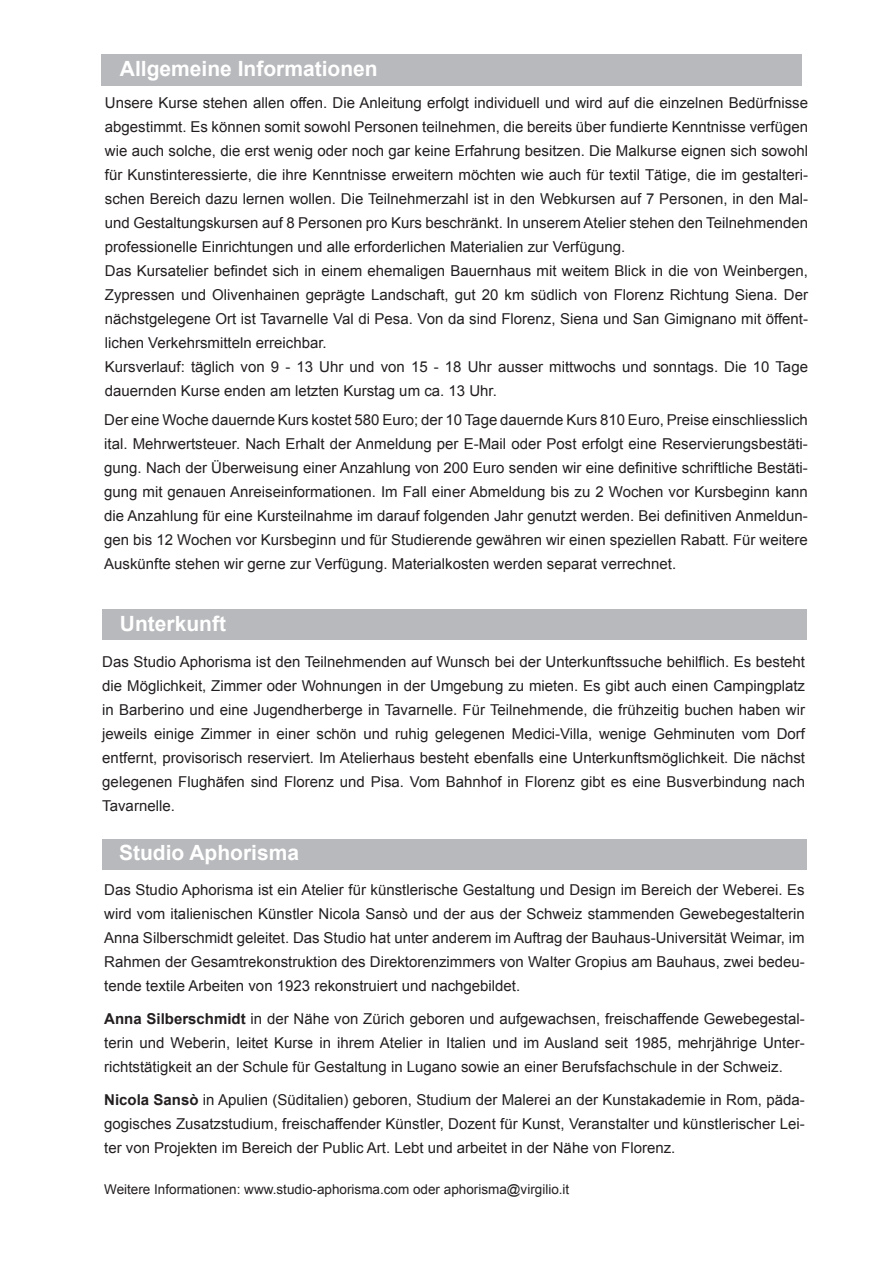
<style>
.page{position:relative;width:893px;height:1263px;background:#fff}
.page>*{position:absolute;margin:0;border:0;box-sizing:border-box;transform-origin:0 0}
.t1{font:700 21px "Arial";color:#fff}
.t2{font:15px/24px "Arial";color:#231f20;text-align:justify}
.t3{font:13.5px "Arial";color:#231f20}
.s1{font-weight:700}
</style>
<div class="page">
<div style="left:101px;top:54px;width:700px;height:31px;background:#b8b9bc"></div>
<div style="left:102px;top:609px;width:704px;height:31px;background:#b8b9bc"></div>
<div style="left:102px;top:839px;width:704px;height:31px;background:#b8b9bc"></div>
<p class="t1" style="left:120px;top:55px;width:259px">Allgemeine Informationen</p>
<p class="t2" style="left:105px;top:91px;width:705px">Unsere Kurse stehen allen offen. Die Anleitung erfolgt individuell und wird auf die einzelnen Bedürfnisse abgestimmt. Es können somit sowohl Personen teilnehmen, die bereits über fundierte Kenntnisse verfügen wie auch solche, die erst wenig oder noch gar keine Erfahrung besitzen. Die Malkurse eignen sich sowohl für Kunstinteressierte, die ihre Kenntnisse erweitern möchten wie auch für textil Tätige, die im gestalteri&shy;schen Bereich dazu lernen wollen. Die Teilnehmerzahl ist in den Webkursen auf 7 Personen, in den Mal&shy;und Gestaltungskursen auf 8 Personen pro Kurs beschränkt. In unserem Atelier stehen den Teilnehmenden professionelle Einrichtungen und alle erforderlichen Materialien zur Verfügung.</p>
<p class="t2" style="left:105px;top:259px;width:705px">Das Kursatelier befindet sich in einem ehemaligen Bauernhaus mit weitem Blick in die von Weinbergen, Zypressen und Olivenhainen geprägte Landschaft, gut 20 km südlich von Florenz Richtung Siena. Der nächstgelegene Ort ist Tavarnelle Val di Pesa. Von da sind Florenz, Siena und San Gimignano mit öffent&shy;lichen Verkehrsmitteln erreichbar.</p>
<p class="t2" style="left:105px;top:355px;width:704px">Kursverlauf: täglich von 9 - 13 Uhr und von 15 - 18 Uhr ausser mittwochs und sonntags. Die 10 Tage dauernden Kurse enden am letzten Kurstag um ca. 13 Uhr.</p>
<p class="t2" style="left:104px;top:408px;width:705px">Der eine Woche dauernde Kurs kostet 580 Euro; der 10 Tage dauernde Kurs 810 Euro, Preise einschliesslich ital. Mehrwertsteuer. Nach Erhalt der Anmeldung per E-Mail oder Post erfolgt eine Reservierungsbestäti&shy;gung. Nach der Überweisung einer Anzahlung von 200 Euro senden wir eine definitive schriftliche Bestäti&shy;gung mit genauen Anreiseinformationen. Im Fall einer Abmeldung bis zu 2 Wochen vor Kursbeginn kann die Anzahlung für eine Kursteilnahme im darauf folgenden Jahr genutzt werden. Bei definitiven Anmeldun&shy;gen bis 12 Wochen vor Kursbeginn und für Studierende gewähren wir einen speziellen Rabatt. Für weitere Auskünfte stehen wir gerne zur Verfügung. Materialkosten werden separat verrechnet.</p>
<p class="t1" style="left:120px;top:609px;width:108px">Unterkunft</p>
<p class="t2" style="left:102px;top:650px;width:704px">Das Studio Aphorisma ist den Teilnehmenden auf Wunsch bei der Unterkunftssuche behilflich. Es besteht die Möglichkeit, Zimmer oder Wohnungen in der Umgebung zu mieten. Es gibt auch einen Campingplatz in Barberino und eine Jugendherberge in Tavarnelle. Für Teilnehmende, die frühzeitig buchen haben wir jeweils einige Zimmer in einer schön und ruhig gelegenen Medici-Villa, wenige Gehminuten vom Dorf entfernt, provisorisch reserviert. Im Atelierhaus besteht ebenfalls eine Unterkunftsmöglichkeit. Die nächst gelegenen Flughäfen sind Florenz und Pisa. Vom Bahnhof in Florenz gibt es eine Busverbindung nach Tavarnelle.</p>
<p class="t1" style="left:119px;top:839px;width:182px">Studio Aphorisma</p>
<p class="t2" style="left:104px;top:878px;width:702px">Das Studio Aphorisma ist ein Atelier für künstlerische Gestaltung und Design im Bereich der Weberei. Es wird vom italienischen Künstler Nicola Sansò und der aus der Schweiz stammenden Gewebegestalterin Anna Silberschmidt geleitet. Das Studio hat unter anderem im Auftrag der Bauhaus-Universität Weimar, im Rahmen der Gesamtrekonstruktion des Direktorenzimmers von Walter Gropius am Bauhaus, zwei bedeu&shy;tende textile Arbeiten von 1923 rekonstruiert und nachgebildet.</p>
<p class="t2" style="left:104px;top:1007px;width:702px"><span class="s1">Anna Silberschmidt</span> in der Nähe von Zürich geboren und aufgewachsen, freischaffende Gewebegestal&shy;terin und Weberin, leitet Kurse in ihrem Atelier in Italien und im Ausland seit 1985, mehrjährige Unter&shy;richtstätigkeit an der Schule für Gestaltung in Lugano sowie an einer Berufsfachschule in der Schweiz.</p>
<p class="t2" style="left:104px;top:1088px;width:702px"><span class="s1">Nicola Sansò</span> in Apulien (Süditalien) geboren, Studium der Malerei an der Kunstakademie in Rom, päda&shy;gogisches Zusatzstudium, freischaffender Künstler, Dozent für Kunst, Veranstalter und künstlerischer Lei&shy;ter von Projekten im Bereich der Public Art. Lebt und arbeitet in der Nähe von Florenz.</p>
<p class="t3" style="left:104px;top:1180px;width:467px">Weitere Informationen: www.studio-aphorisma.com oder aphorisma@virgilio.it</p>
</div>
